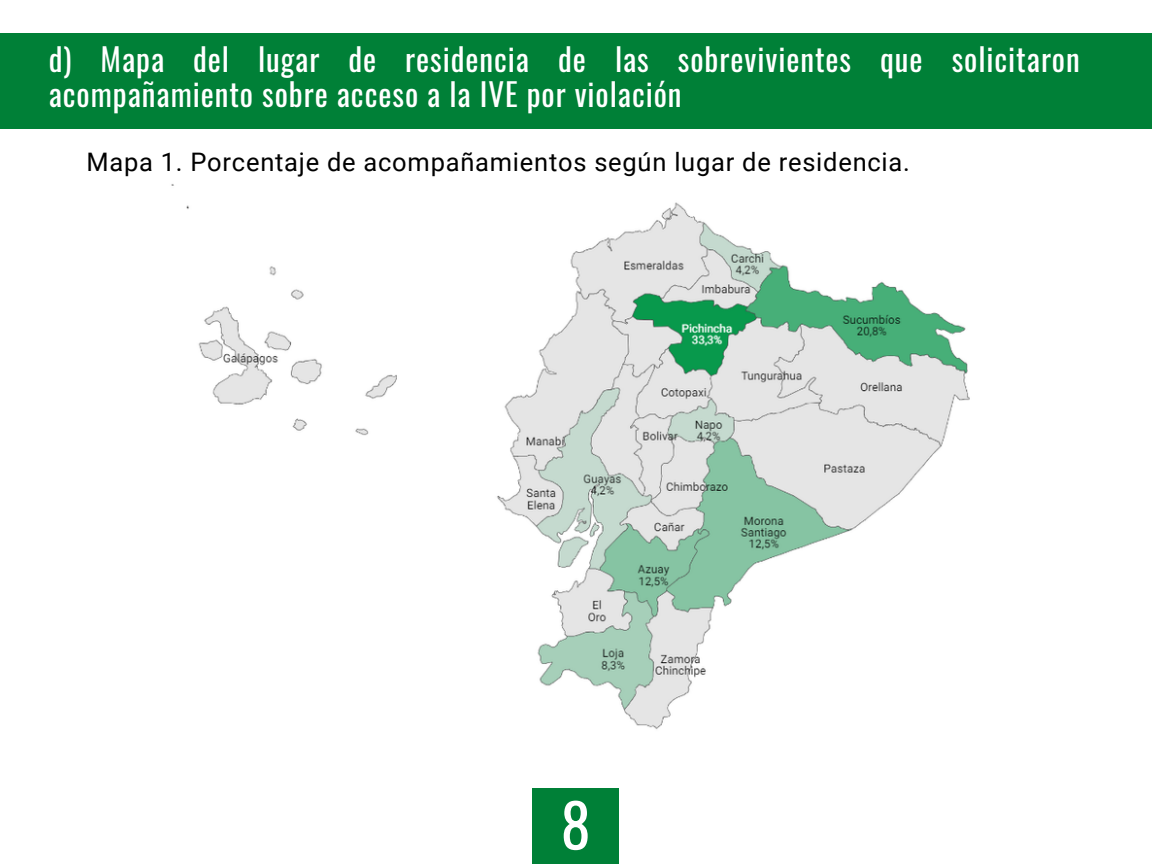
<style>
.page{position:relative;width:1152px;height:864px;background:#fff}
.page>*{position:absolute;margin:0;border:0;box-sizing:border-box;transform-origin:0 0}
.t1{font:60px "Oswald";color:#fff}
.t2{font:31.05px/34.8px "Oswald";letter-spacing:.03em;color:#fff}
.t3{font:25.5px "Roboto";letter-spacing:.03em;color:#000}
</style>
<div class="page">
<img style="left:171px;top:184px;width:799px;height:546px">
<div style="left:532px;top:788px;width:87px;height:76px;background:#008037"></div>
<div style="left:0;top:33px;width:1152px;height:95px;background:#008037"></div>
<p class="t2" style="left:49px;top:40px;width:1033px">d) Mapa del lugar de residencia de las sobrevivientes que solicitaron acompañamiento sobre acceso a la IVE por violación</p>
<p class="t3" style="left:86px;top:147px;width:825px">Mapa 1. Porcentaje de acompañamientos según lugar de residencia.</p>
<p class="t1" style="left:561px;top:778px;width:31px">8</p>
</div>
